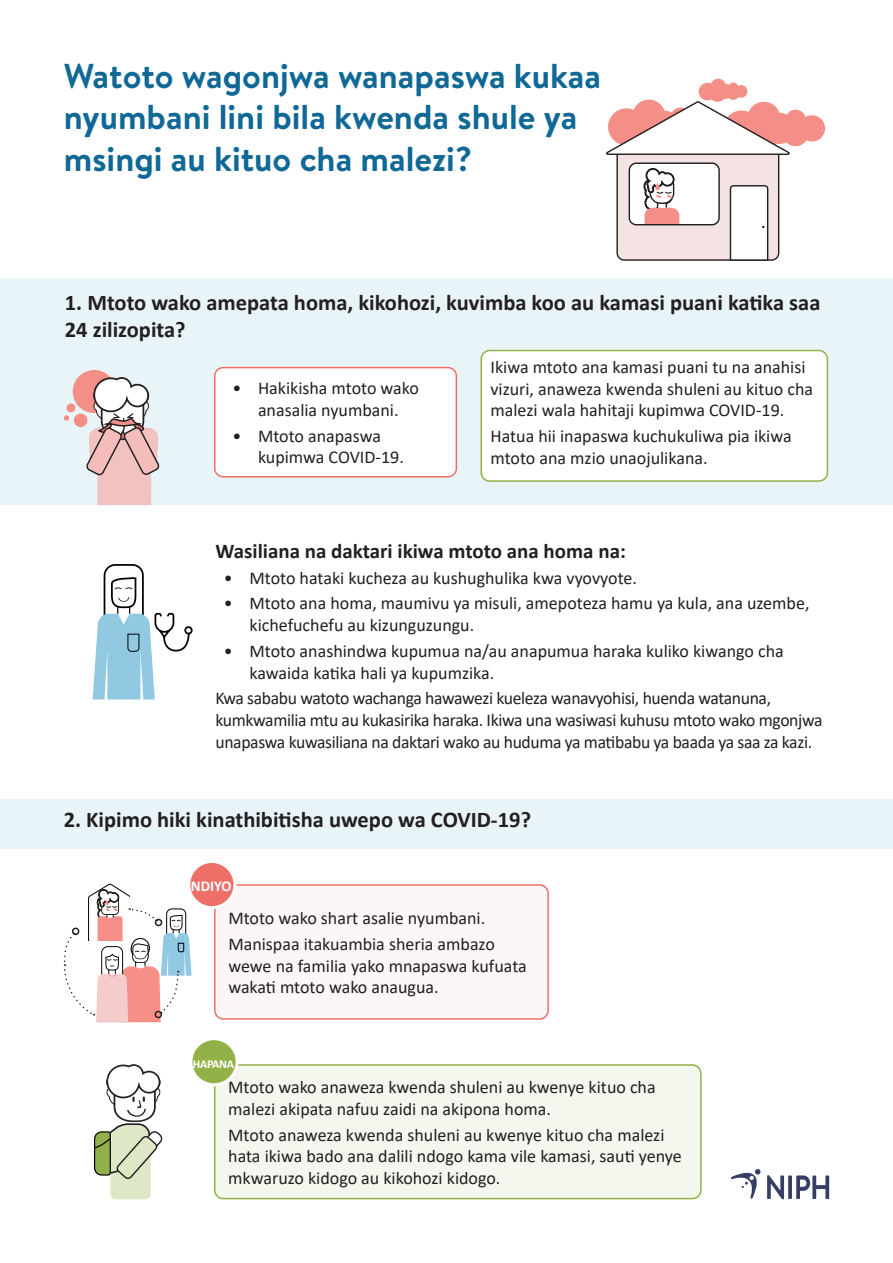
<style>
.page{position:relative;width:893px;height:1263px;background:#fff}
.page>*{position:absolute;margin:0;border:0;box-sizing:border-box;transform-origin:0 0}
.t1{font:700 34.5px/41.4px "Brandon Text";color:#0f6896}
.Tekst{font:700 30px "Calibri";color:#fff}
.Tekst-2{font:700 25.5px "Calibri";color:#fff}
.Spørsmål{font:700 22.5px/27px "Calibri";color:#231f20}
.Spørsmål-2{font:700 21px "Calibri";color:#231f20}
.Tekst-3{font:18px/21.6px "Calibri";color:#231f20}
.Tekst-4{font:18px/21.6px "Calibri";letter-spacing:-.02em;color:#231f20}
.Tekst-5{font:700 15px "Calibri";color:#fff}
.Tekst-6{font:700 12px "Calibri";letter-spacing:-.03em;color:#fff}
</style>
<div class="page">
<div style="left:0;top:279px;width:893px;height:226px;background:#e9f4f9"></div>
<div style="left:0;top:800px;width:893px;height:49px;background:#e9f4f9"></div>
<div style="left:785px;top:110px;width:21px;height:20px;background:#f48f87;border-radius:50%"></div>
<div style="left:782px;top:120px;width:27px;height:26px;background:#f48f87;border-radius:50%"></div>
<div style="left:799px;top:115px;width:26px;height:26px;background:#f48f87;border-radius:50%"></div>
<div style="left:699px;top:83px;width:17px;height:17px;background:#f48f87;border-radius:50%"></div>
<div style="left:710px;top:79px;width:16px;height:15px;background:#f48f87;border-radius:50%"></div>
<div style="left:718px;top:84px;width:15px;height:15px;background:#f48f87;border-radius:50%"></div>
<div style="left:709px;top:84px;width:18px;height:18px;background:#f48f87;border-radius:50%"></div>
<div style="left:728px;top:82px;width:10px;height:10px;background:#f48f87;border-radius:50%"></div>
<div style="left:727px;top:87px;width:13px;height:13px;background:#f48f87;border-radius:50%"></div>
<div style="left:735px;top:85px;width:12px;height:13px;background:#f48f87;border-radius:50%"></div>
<svg style="left:606px;top:100px;width:185px;height:161px"></svg>
<div style="left:215px;top:368px;width:241px;height:109px;background:#fff;border-radius:9px"></div>
<div style="left:214px;top:367px;width:243px;height:110px;border:2px solid #ed6f67;border-radius:9px"></div>
<div style="left:481px;top:350px;width:346px;height:131px;background:#fff;border-radius:9px"></div>
<div style="left:480px;top:350px;width:348px;height:132px;border:2px solid #92b147;border-radius:9px"></div>
<div style="left:215px;top:885px;width:333px;height:134px;background:#fcf6f6;border-radius:9px"></div>
<div style="left:214px;top:884px;width:335px;height:136px;border:2px solid #ed6f67;border-radius:9px"></div>
<div style="left:215px;top:1065px;width:486px;height:133px;background:#f4f7ed;border-radius:9px"></div>
<div style="left:214px;top:1064px;width:488px;height:135px;border:2px solid #92b147;border-radius:9px"></div>
<svg style="left:93px;top:564px;width:100px;height:135px"></svg>
<div style="left:73px;top:370px;width:43px;height:43px;background:#f48f87;border-radius:50%"></div>
<div style="left:74px;top:414px;width:13px;height:13px;background:#f48f87;border-radius:50%"></div>
<div style="left:66px;top:403px;width:9px;height:9px;background:#f48f87;border-radius:50%"></div>
<svg style="left:64px;top:415px;width:5px;height:6px"></svg>
<svg style="left:86px;top:377px;width:73px;height:128px"></svg>
<svg style="left:94px;top:1064px;width:68px;height:135px"></svg>
<svg style="left:63px;top:883px;width:129px;height:139px"></svg>
<div style="left:155px;top:1011px;width:7px;height:7px;border:2px solid #231f20;border-radius:50%"></div>
<div style="left:189px;top:861px;width:46px;height:47px;background:#ed6f67;border-radius:50%"></div>
<div style="left:187px;top:860px;width:49px;height:49px;border:3px solid #fff;border-radius:50%"></div>
<div style="left:191px;top:1039px;width:46px;height:46px;background:#92b147;border-radius:50%"></div>
<div style="left:189px;top:1037px;width:50px;height:49px;border:3px solid #fff;border-radius:50%"></div>
<svg style="left:731px;top:1169px;width:30px;height:29px"></svg>
<svg style="left:767px;top:1175px;width:17px;height:24px"></svg>
<svg style="left:788px;top:1175px;width:4px;height:24px"></svg>
<svg style="left:796px;top:1175px;width:33px;height:24px"></svg>
<p class="t1" style="left:64px;top:55px;width:539px">Watoto wagonjwa wanapaswa kukaa nyumbani lini bila kwenda shule ya msingi au kituo cha malezi?</p>
<p class="Spørsmål" style="left:65px;top:289px;width:757px">1. Mtoto wako amepata homa, kikohozi, kuvimba koo au kamasi puani katika saa<br>24 zilizopita?</p>
<p class="Tekst-3" style="left:232px;top:377px;width:188px;text-align:center">• Hakikisha mtoto wako anasalia nyumbani.</p>
<p class="Tekst-3" style="left:258px;top:425px;width:147px;text-indent:-26px">• Mtoto anapaswa kupimwa COVID-19.</p>
<p class="Tekst-3" style="left:490px;top:356px;width:324px">Ikiwa mtoto ana kamasi puani tu na anahisi vizuri, anaweza kwenda shuleni au kituo cha malezi wala hahitaji kupimwa COVID-19.</p>
<p class="Tekst-3" style="left:490px;top:425px;width:303px">Hatua hii inapaswa kuchukuliwa pia ikiwa mtoto ana mzio unaojulikana.</p>
<p class="Spørsmål-2" style="left:215px;top:536px;width:412px">Wasiliana na daktari ikiwa mtoto ana homa na:</p>
<p class="Tekst-3" style="left:224px;top:566px;width:415px">• Mtoto hataki kucheza au kushughulika kwa vyovyote.</p>
<p class="Tekst-3" style="left:249px;top:592px;width:561px;text-indent:-26px">• Mtoto ana homa, maumivu ya misuli, amepoteza hamu ya kula, ana uzembe, kichefuchefu au kizunguzungu.</p>
<p class="Tekst-3" style="left:249px;top:640px;width:536px;text-indent:-26px">• Mtoto anashindwa kupumua na/au anapumua haraka kuliko kiwango cha kawaida katika hali ya kupumzika.</p>
<p class="Tekst-4" style="left:215px;top:687px;width:609px">Kwa sababu watoto wachanga hawawezi kueleza wanavyohisi, huenda watanuna, kumkwamilia mtu au kukasirika haraka. Ikiwa una wasiwasi kuhusu mtoto wako mgonjwa unapaswa kuwasiliana na daktari wako au huduma ya matibabu ya baada ya saa za kazi.</p>
<p class="Spørsmål" style="left:64px;top:806px;width:469px">2. Kipimo hiki kinathibitisha uwepo wa COVID-19?</p>
<p class="Tekst" style="left:196px;top:865px;width:29px">JA</p>
<p class="Tekst-5" style="left:191px;top:876px;width:42px">NDIYO</p>
<p class="Tekst-3" style="left:228px;top:907px;width:258px">Mtoto wako shart asalie nyumbani.</p>
<p class="Tekst-3" style="left:228px;top:933px;width:300px">Manispaa itakuambia sheria ambazo wewe na familia yako mnapaswa kufuata wakati mtoto wako anaugua.</p>
<p class="Tekst-2" style="left:194px;top:1045px;width:38px">NEI</p>
<p class="Tekst-6" style="left:193px;top:1056px;width:43px">HAPANA</p>
<p class="Tekst-3" style="left:228px;top:1076px;width:429px">Mtoto wako anaweza kwenda shuleni au kwenye kituo cha malezi akipata nafuu zaidi na akipona homa.</p>
<p class="Tekst-3" style="left:228px;top:1123px;width:455px">Mtoto anaweza kwenda shuleni au kwenye kituo cha malezi hata ikiwa bado ana dalili ndogo kama vile kamasi, sauti yenye mkwaruzo kidogo au kikohozi kidogo.</p>
</div>
